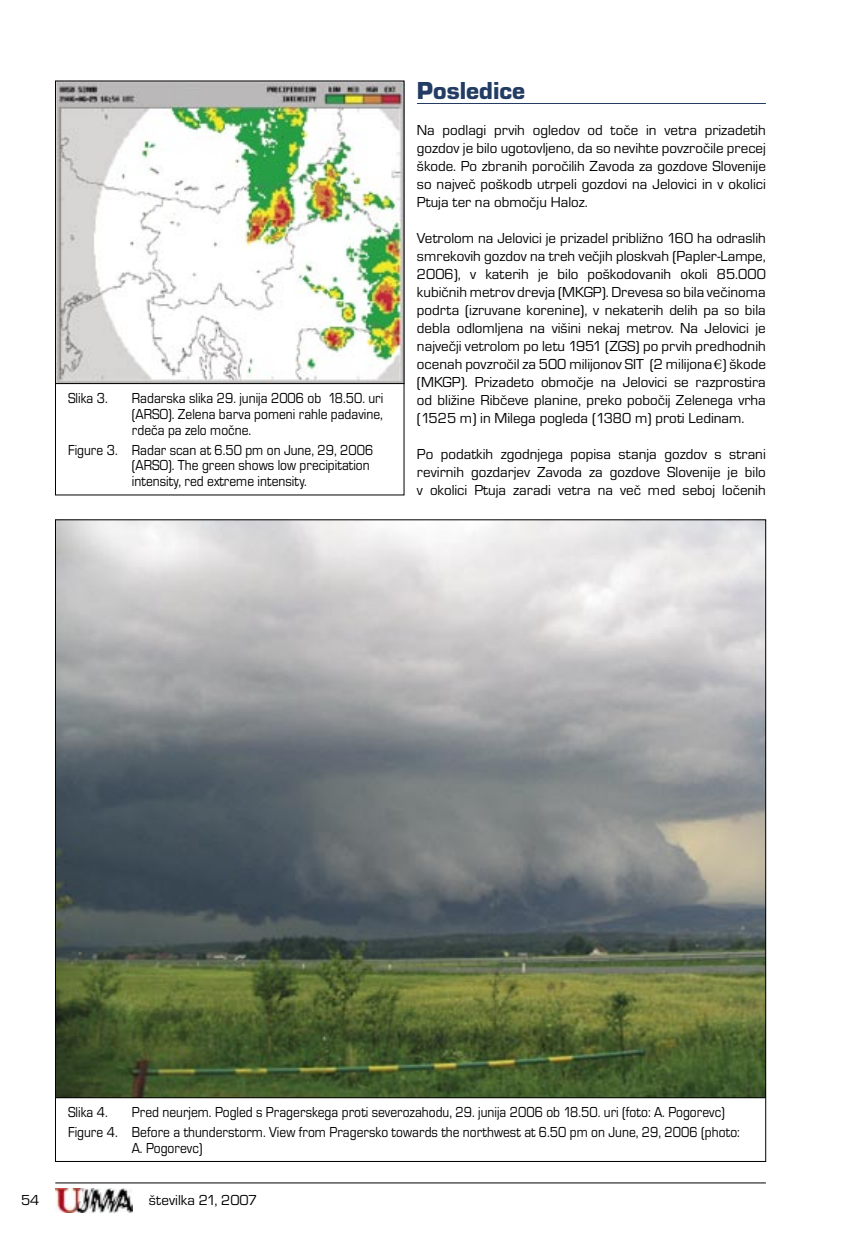
<style>
.page{position:relative;width:851px;height:1234px;background:#fff}
.page>*{position:absolute;margin:0;border:0;box-sizing:border-box;transform-origin:0 0}
.t1{font:25.5px "Eurostile TEE Blac";color:#223c64}
.t2{font:15px/18px "Eurostile TEE";color:#000;text-align:justify}
.t3{font:15px/15.8px "Eurostile TEE";color:#000;scale:.9 1}
.s1{font-family:"Minion Pro"}
</style>
<div class="page">
<hr style="left:55px;top:1182px;width:710px;height:1px;background:#000">
<img style="left:55px;top:1188px;width:77px;height:24px">
<img style="left:57px;top:83px;width:345px;height:300px">
<img style="left:57px;top:521px;width:706px;height:576px">
<hr style="left:417px;top:103px;width:348px;height:1px;background:#223c64">
<hr style="left:55px;top:383px;width:349px;height:1px;background:#000">
<hr style="left:55px;top:1097px;width:710px;height:1px;background:#000">
<p class="t3" style="left:68px;top:390px;width:46px">Slika 3.</p>
<p class="t3" style="left:132px;top:390px;width:281px;text-align:justify">Radarska slika 29. junija 2006 ob 18.50. uri (ARSO). Zelena barva pomeni rahle padavine, rdeča pa zelo močne.</p>
<p class="t3" style="left:132px;top:442px;width:270px;text-indent:-64px">Figure 3. Radar scan at 6.50 pm on June, 29, 2006 (ARSO). The green shows low precipitation intensity, red extreme intensity.</p>
<h1 class="t1" style="left:417px;top:76px;width:110px">Posledice</h1>
<p class="t2" style="left:417px;top:121px;width:350px">Na podlagi prvih ogledov od toče in vetra prizadetih gozdov je bilo ugotovljeno, da so nevihte povzročile precej škode. Po zbranih poročilih Zavoda za gozdove Slovenije so največ poškodb utrpeli gozdovi na Jelovici in v okolici Ptuja ter na območju Haloz.</p>
<p class="t2" style="left:417px;top:229px;width:350px">Vetrolom na Jelovici je prizadel približno 160 ha odraslih smrekovih gozdov na treh večjih ploskvah (Papler-Lampe, 2006), v katerih je bilo poškodovanih okoli 85.000 kubičnih metrov drevja (MKGP). Drevesa so bila večinoma podrta (izruvane korenine), v nekaterih delih pa so bila debla odlomljena na višini nekaj metrov. Na Jelovici je največji vetrolom po letu 1951 (ZGS) po prvih predhodnih ocenah povzročil za 500 milijonov SIT (2 milijona <span class="s1">€</span>) škode (MKGP). Prizadeto območje na Jelovici se razprostira od bližine Ribčeve planine, preko pobočij Zelenega vrha (1525 m) in Milega pogleda (1380 m) proti Ledinam.</p>
<p class="t2" style="left:417px;top:445px;width:350px">Po podatkih zgodnjega popisa stanja gozdov s strani revirnih gozdarjev Zavoda za gozdove Slovenije je bilo v okolici Ptuja zaradi vetra na več med seboj ločenih</p>
<p class="t3" style="left:68px;top:1104px;width:46px">Slika 4.</p>
<p class="t3" style="left:68px;top:1102px;width:748px;line-height:20px;text-indent:64px">Pred neurjem. Pogled s Pragerskega proti severozahodu, 29. junija 2006 ob 18.50. uri (foto: A. Pogorevc)<br>Figure 4. Before a thunderstorm. View from Pragersko towards the northwest at 6.50 pm on June, 29, 2006 (photo:</p>
<p class="t3" style="left:132px;top:1140px;width:80px">A. Pogorevc)</p>
<p class="t2" style="left:21px;top:1190px;width:20px">54</p>
<p class="t2" style="left:149px;top:1190px;width:110px">številka 21, 2007</p>
</div>
